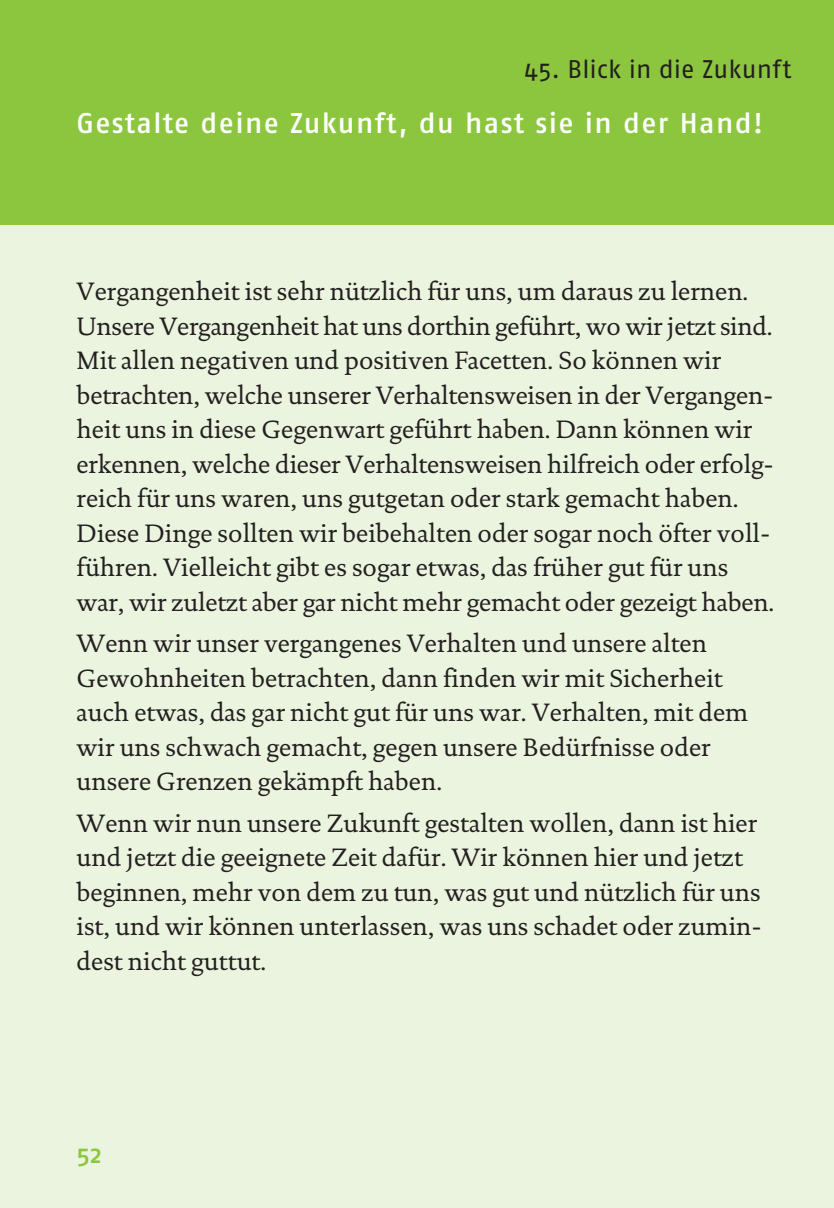
<style>
.page{position:relative;width:834px;height:1208px;background:#fff}
.page>*{position:absolute;margin:0;border:0;box-sizing:border-box;transform-origin:0 0}
.t1{font:500 28.5px "Fago No";letter-spacing:.045em;color:#fff}
.t2{font:25.5px/34.5px "DTL Documenta T";color:#231f20}
.t3{font:25.5px "Fago No";color:#231f20}
.t4{font:500 25.5px "Fago No";color:#8bc63e}
</style>
<div class="page">
<div style="left:0;top:0;width:833px;height:1208px;background:#ebf4de"></div>
<div style="left:0;top:0;width:833px;height:225px;background:#8bc63e"></div>
<p class="t3" style="left:524px;top:54px;width:268px">45. Blick in die Zukunft</p>
<p class="t1" style="left:77px;top:107px;width:688px">Gestalte deine Zukunft, du hast sie in der Hand!</p>
<p class="t2" style="left:77px;top:274px;width:699px">Vergangenheit ist sehr nützlich für uns, um daraus zu lernen.<br>Unsere Vergangenheit hat uns dorthin geführt, wo wir jetzt sind.<br>Mit allen negativen und positiven Facetten. So können wir betrachten, welche unserer Verhaltensweisen in der Vergangen&shy;heit uns in diese Gegenwart geführt haben. Dann können wir erkennen, welche dieser Verhaltensweisen hilfreich oder erfolg&shy;reich für uns waren, uns gutgetan oder stark gemacht haben.<br>Diese Dinge sollten wir beibehalten oder sogar noch öfter voll&shy;führen. Vielleicht gibt es sogar etwas, das früher gut für uns war, wir zuletzt aber gar nicht mehr gemacht oder gezeigt haben.</p>
<p class="t2" style="left:77px;top:626px;width:673px">Wenn wir unser vergangenes Verhalten und unsere alten Gewohnheiten betrachten, dann finden wir mit Sicherheit auch etwas, das gar nicht gut für uns war. Verhalten, mit dem wir uns schwach gemacht, gegen unsere Bedürfnisse oder unsere Grenzen gekämpft haben.</p>
<p class="t2" style="left:77px;top:805px;width:686px">Wenn wir nun unsere Zukunft gestalten wollen, dann ist hier und jetzt die geeignete Zeit dafür. Wir können hier und jetzt beginnen, mehr von dem zu tun, was gut und nützlich für uns ist, und wir können unterlassen, was uns schadet oder zumin&shy;dest nicht guttut.</p>
<p class="t4" style="left:77px;top:1139px;width:27px">52</p>
</div>
